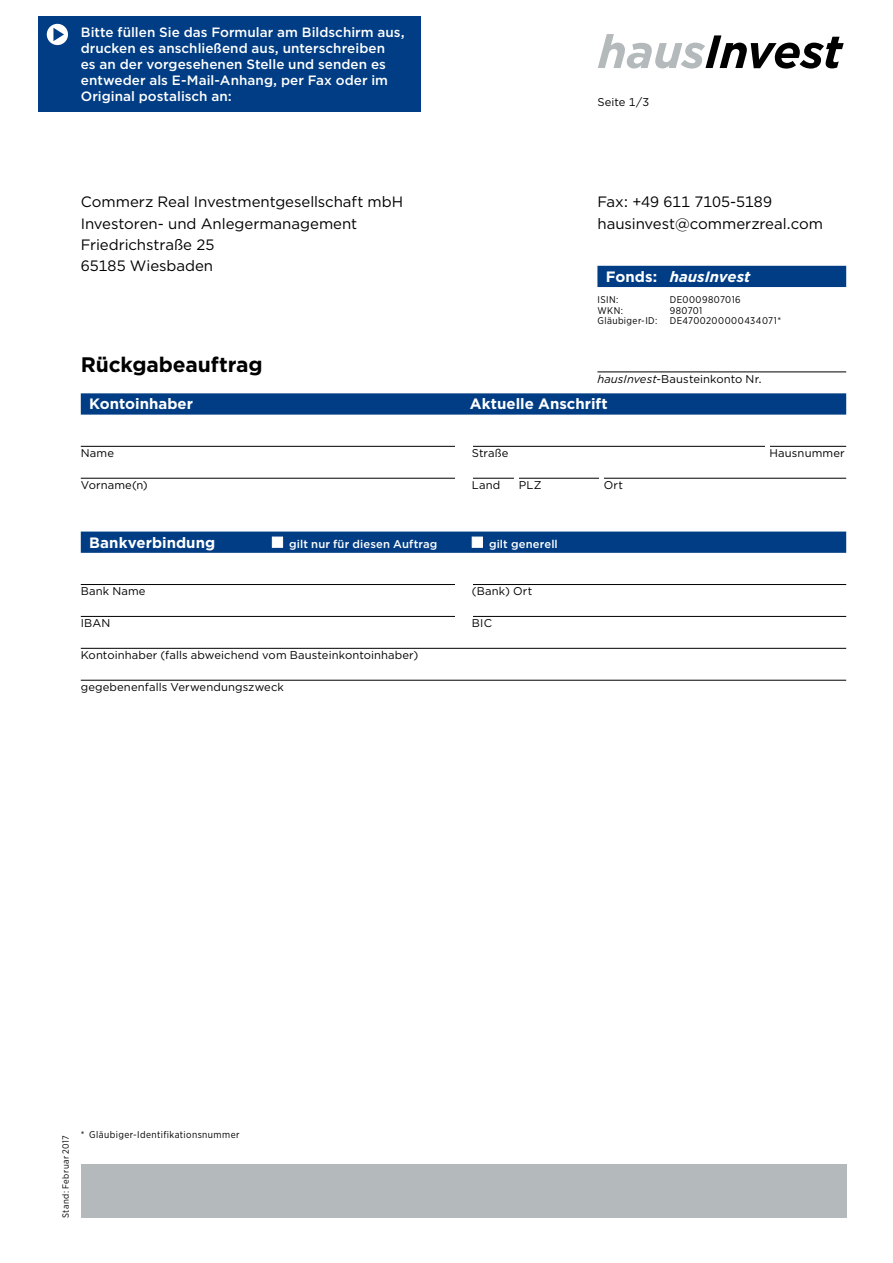
<style>
.page{position:relative;width:893px;height:1263px;background:#fff}
.page>*{position:absolute;margin:0;border:0;box-sizing:border-box;transform-origin:0 0}
.t1{font:700 21px "Gotham";letter-spacing:-.005em;color:#000}
.t2{font:15px/21.3px "Gotham";letter-spacing:-.005em;color:#000}
.t3{font:700 15px "Gotham";color:#fff}
.t4{font:italic 700 15px "Gotham";color:#fff}
.t5{font:500 13.5px/15.9px "Gotham";letter-spacing:.005em;color:#fff}
.t6{font:11.25px "Gotham";letter-spacing:.01em;color:#000}
.t7{font:500 11.25px "Gotham";letter-spacing:.01em;color:#fff}
.t8{font:9.75px "Gotham Narrow";letter-spacing:.045em;color:#000}
.t9{font:9px "Gotham Narrow";letter-spacing:.045em;color:#000}
.s1{font-style:normal}
.s2{font-style:italic}
</style>
<div class="page">
<div style="left:81px;top:1164px;width:765px;height:53px;background:#b4b9bc"></div>
<svg style="left:598px;top:34px;width:246px;height:35px"></svg>
<div style="left:38px;top:16px;width:383px;height:96px;background:#003d84"></div>
<div style="left:47px;top:24px;width:21px;height:21px;background:#fff;border-radius:50%"></div>
<svg style="left:53px;top:28px;width:11px;height:13px"></svg>
<hr style="left:597px;top:372px;width:249px;height:1px;background:#000">
<div style="left:597px;top:266px;width:249px;height:21px;background:#003d84"></div>
<div style="left:81px;top:393px;width:765px;height:22px;background:#003d84"></div>
<hr style="left:81px;top:446px;width:765px;height:1px;background:#000">
<hr style="left:81px;top:478px;width:765px;height:1px;background:#000">
<div style="left:455px;top:440px;width:17px;height:17px;background:#fff"></div>
<div style="left:765px;top:440px;width:5px;height:17px;background:#fff"></div>
<div style="left:455px;top:472px;width:17px;height:17px;background:#fff"></div>
<div style="left:514px;top:472px;width:5px;height:17px;background:#fff"></div>
<hr style="left:600px;top:472px;width:4px;height:17px;background:#fff">
<div style="left:81px;top:531px;width:765px;height:22px;background:#003d84"></div>
<hr style="left:81px;top:584px;width:765px;height:1px;background:#000">
<hr style="left:81px;top:616px;width:765px;height:1px;background:#000">
<hr style="left:81px;top:648px;width:765px;height:1px;background:#000">
<hr style="left:81px;top:680px;width:765px;height:1px;background:#000">
<div style="left:272px;top:537px;width:11px;height:10px;background:#fff;border:1px solid #fff"></div>
<div style="left:472px;top:537px;width:11px;height:10px;background:#fff;border:1px solid #fff"></div>
<div style="left:455px;top:578px;width:17px;height:17px;background:#fff"></div>
<div style="left:455px;top:610px;width:17px;height:17px;background:#fff"></div>
<p class="t5" style="left:81px;top:24px;width:326px">Bitte füllen Sie das Formular am Bildschirm aus, drucken es anschließend aus, unterschreiben<br>es an der vorgesehenen Stelle und senden es entweder als E-Mail-Anhang, per Fax oder im Original postalisch an:</p>
<p class="t6" style="left:597px;top:95px;width:53px">Seite 1/3</p>
<h2 class="t2" style="left:81px;top:191px;width:324px">Commerz Real Investmentgesellschaft mbH<br>Investoren- und Anlegermanagement<br>Friedrichstraße 25<br>65185 Wiesbaden</h2>
<h2 class="t2" style="left:597px;top:191px;width:227px">Fax: +49 611 7105-5189 hausinvest@commerzreal.com</h2>
<h2 class="t4" style="left:606px;top:266px;width:146px"><span class="s1">Fonds:</span> hausInvest</h2>
<p class="t8" style="left:597px;top:293px;width:23px">ISIN:</p>
<p class="t8" style="left:670px;top:293px;width:73px">DE0009807016</p>
<p class="t8" style="left:597px;top:304px;width:27px">WKN:</p>
<p class="t8" style="left:670px;top:304px;width:34px">980701</p>
<p class="t8" style="left:597px;top:315px;width:62px">Gläubiger-ID:</p>
<p class="t8" style="left:670px;top:315px;width:113px">DE4700200000434071*</p>
<h1 class="t1" style="left:81px;top:351px;width:183px">Rückgabeauftrag</h1>
<p class="t6" style="left:597px;top:371px;width:166px"><span class="s2">hausInvest</span>-Bausteinkonto Nr.</p>
<h2 class="t3" style="left:89px;top:394px;width:105px">Kontoinhaber</h2>
<h2 class="t3" style="left:470px;top:394px;width:139px">Aktuelle Anschrift</h2>
<p class="t6" style="left:81px;top:446px;width:35px">Name</p>
<p class="t6" style="left:472px;top:446px;width:38px">Straße</p>
<p class="t6" style="left:769px;top:446px;width:77px">Hausnummer</p>
<p class="t6" style="left:81px;top:478px;width:69px">Vorname(n)</p>
<p class="t6" style="left:472px;top:478px;width:30px">Land</p>
<p class="t6" style="left:519px;top:478px;width:24px">PLZ</p>
<p class="t6" style="left:604px;top:478px;width:21px">Ort</p>
<h2 class="t3" style="left:89px;top:532px;width:127px">Bankverbindung</h2>
<p class="t7" style="left:289px;top:536px;width:150px">gilt nur für diesen Auftrag</p>
<p class="t7" style="left:489px;top:536px;width:70px">gilt generell</p>
<p class="t6" style="left:81px;top:584px;width:66px">Bank Name</p>
<p class="t6" style="left:472px;top:584px;width:62px">(Bank) Ort</p>
<p class="t6" style="left:81px;top:616px;width:31px">IBAN</p>
<p class="t6" style="left:472px;top:616px;width:22px">BIC</p>
<p class="t6" style="left:81px;top:648px;width:339px">Kontoinhaber (falls abweichend vom Bausteinkontoinhaber)</p>
<p class="t6" style="left:81px;top:680px;width:205px">gegebenenfalls Verwendungszweck</p>
<p class="t9" style="left:60px;top:1218px;width:84px;rotate:-90deg">Stand: Februar 2017</p>
<p class="t8" style="left:81px;top:1128px;width:160px">* Gläubiger-Identifikationsnummer</p>
</div>
